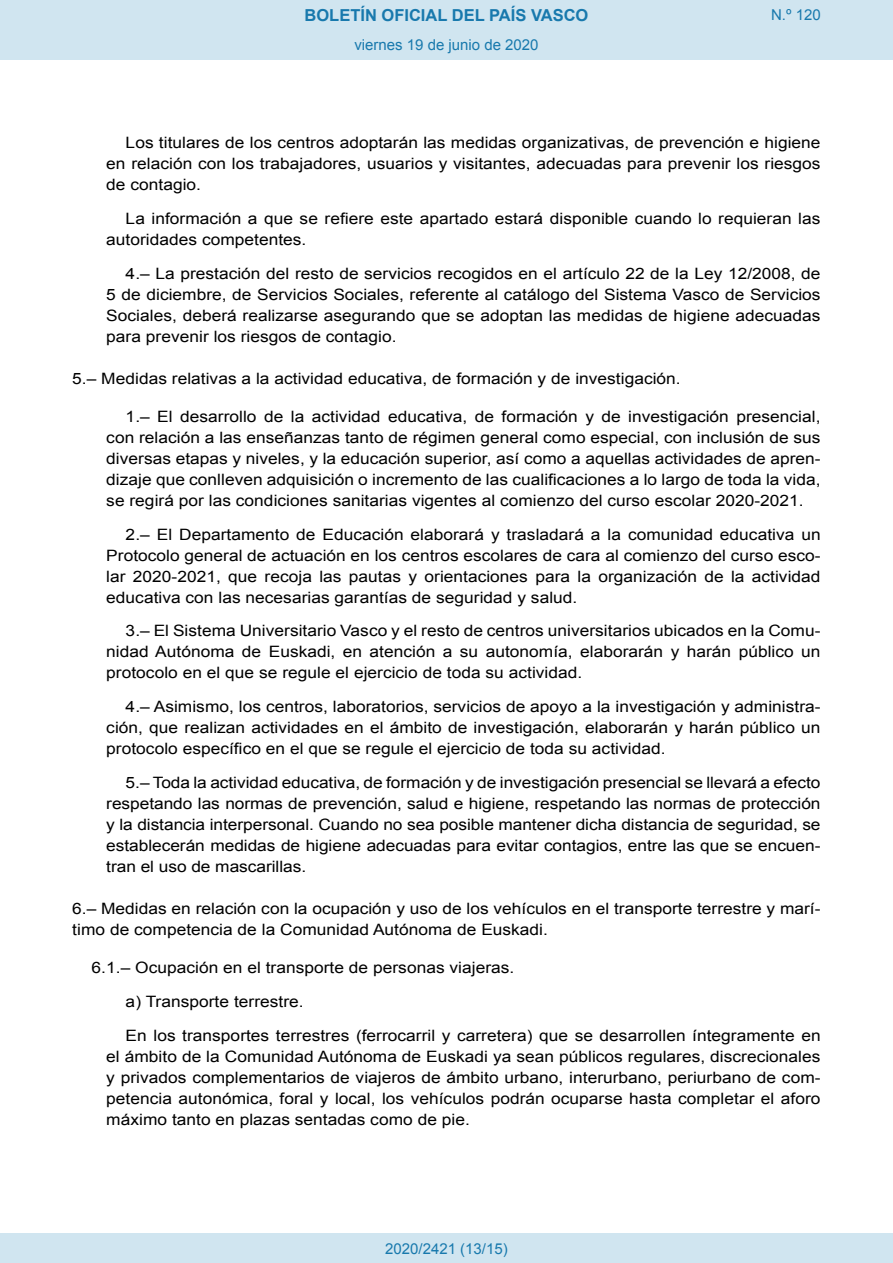
<style>
.page{position:relative;width:893px;height:1263px;background:#fff}
.page>*{position:absolute;margin:0;border:0;box-sizing:border-box;transform-origin:0 0}
.t1{font:700 16.5px "Arial";color:#1879ad}
.BOPVDetalle1{font:15.6px/21px "Arial";color:#000;text-align:justify;scale:1.11 1}
.BOPVDisposicionTitul{font:15.6px/21px "Arial";color:#000;scale:1.11 1}
.BOPVDetalle{font:15.6px "Arial";color:#000;scale:1.11 1}
.Paginacion_Centro{font:15px "Arial";color:#1879ad}
</style>
<div class="page">
<div style="left:0;top:0;width:893px;height:60px;background:#d0e5f0"></div>
<div style="left:0;top:1233px;width:893px;height:30px;background:#d0e5f0"></div>
<p class="t1" style="left:305px;top:4px;width:285px">BOLETÍN OFICIAL DEL PAÍS VASCO</p>
<p class="Paginacion_Centro" style="left:354px;top:35px;width:186px">viernes 19 de junio de 2020</p>
<p class="Paginacion_Centro" style="left:771px;top:5px;width:51px">N.º 120</p>
<p class="BOPVDetalle1" style="left:106px;top:132px;width:645px;text-indent:19px">Los titulares de los centros adoptarán las medidas organizativas, de prevención e higiene en relación con los trabajadores, usuarios y visitantes, adecuadas para prevenir los riesgos de contagio.</p>
<p class="BOPVDetalle1" style="left:106px;top:208px;width:645px;text-indent:19px">La información a que se refiere este apartado estará disponible cuando lo requieran las autoridades competentes.</p>
<p class="BOPVDetalle1" style="left:106px;top:263px;width:645px;text-indent:19px">4.– La prestación del resto de servicios recogidos en el artículo 22 de la Ley 12/2008, de 5 de diciembre, de Servicios Sociales, referente al catálogo del Sistema Vasco de Servicios Sociales, deberá realizarse asegurando que se adoptan las medidas de higiene adecuadas para prevenir los riesgos de contagio.</p>
<p class="BOPVDisposicionTitul" style="left:72px;top:368px;width:550px">5.– Medidas relativas a la actividad educativa, de formación y de investigación.</p>
<p class="BOPVDetalle1" style="left:106px;top:406px;width:645px;text-indent:19px">1.– El desarrollo de la actividad educativa, de formación y de investigación presencial, con relación a las enseñanzas tanto de régimen general como especial, con inclusión de sus diversas etapas y niveles, y la educación superior, así como a aquellas actividades de apren&shy;dizaje que conlleven adquisición o incremento de las cualificaciones a lo largo de toda la vida, se regirá por las condiciones sanitarias vigentes al comienzo del curso escolar 2020-2021.</p>
<p class="BOPVDetalle1" style="left:106px;top:524px;width:645px;text-indent:19px">2.– El Departamento de Educación elaborará y trasladará a la comunidad educativa un Protocolo general de actuación en los centros escolares de cara al comienzo del curso esco&shy;lar 2020-2021, que recoja las pautas y orientaciones para la organización de la actividad educativa con las necesarias garantías de seguridad y salud.</p>
<p class="BOPVDetalle1" style="left:106px;top:621px;width:645px;text-indent:19px">3.– El Sistema Universitario Vasco y el resto de centros universitarios ubicados en la Comu&shy;nidad Autónoma de Euskadi, en atención a su autonomía, elaborarán y harán público un protocolo en el que se regule el ejercicio de toda su actividad.</p>
<p class="BOPVDetalle1" style="left:106px;top:696px;width:645px;text-indent:19px">4.– Asimismo, los centros, laboratorios, servicios de apoyo a la investigación y administra&shy;ción, que realizan actividades en el ámbito de investigación, elaborarán y harán público un protocolo específico en el que se regule el ejercicio de toda su actividad.</p>
<p class="BOPVDetalle1" style="left:106px;top:772px;width:645px;text-indent:19px">5.– Toda la actividad educativa, de formación y de investigación presencial se llevará a efecto respetando las normas de prevención, salud e higiene, respetando las normas de protección y la distancia interpersonal. Cuando no sea posible mantener dicha distancia de seguridad, se establecerán medidas de higiene adecuadas para evitar contagios, entre las que se encuen&shy;tran el uso de mascarillas.</p>
<p class="BOPVDisposicionTitul" style="left:72px;top:898px;width:676px">6.– Medidas en relación con la ocupación y uso de los vehículos en el transporte terrestre y marí&shy;timo de competencia de la Comunidad Autónoma de Euskadi.</p>
<p class="BOPVDetalle" style="left:92px;top:957px;width:382px">6.1.– Ocupación en el transporte de personas viajeras.</p>
<p class="BOPVDetalle1" style="left:126px;top:991px;width:162px">a) Transporte terrestre.</p>
<p class="BOPVDetalle1" style="left:106px;top:1025px;width:645px;text-indent:19px">En los transportes terrestres (ferrocarril y carretera) que se desarrollen íntegramente en el ámbito de la Comunidad Autónoma de Euskadi ya sean públicos regulares, discrecionales y privados complementarios de viajeros de ámbito urbano, interurbano, periurbano de com&shy;petencia autonómica, foral y local, los vehículos podrán ocuparse hasta completar el aforo máximo tanto en plazas sentadas como de pie.</p>
<p class="Paginacion_Centro" style="left:385px;top:1238px;width:124px">2020/2421 (13/15)</p>
</div>
